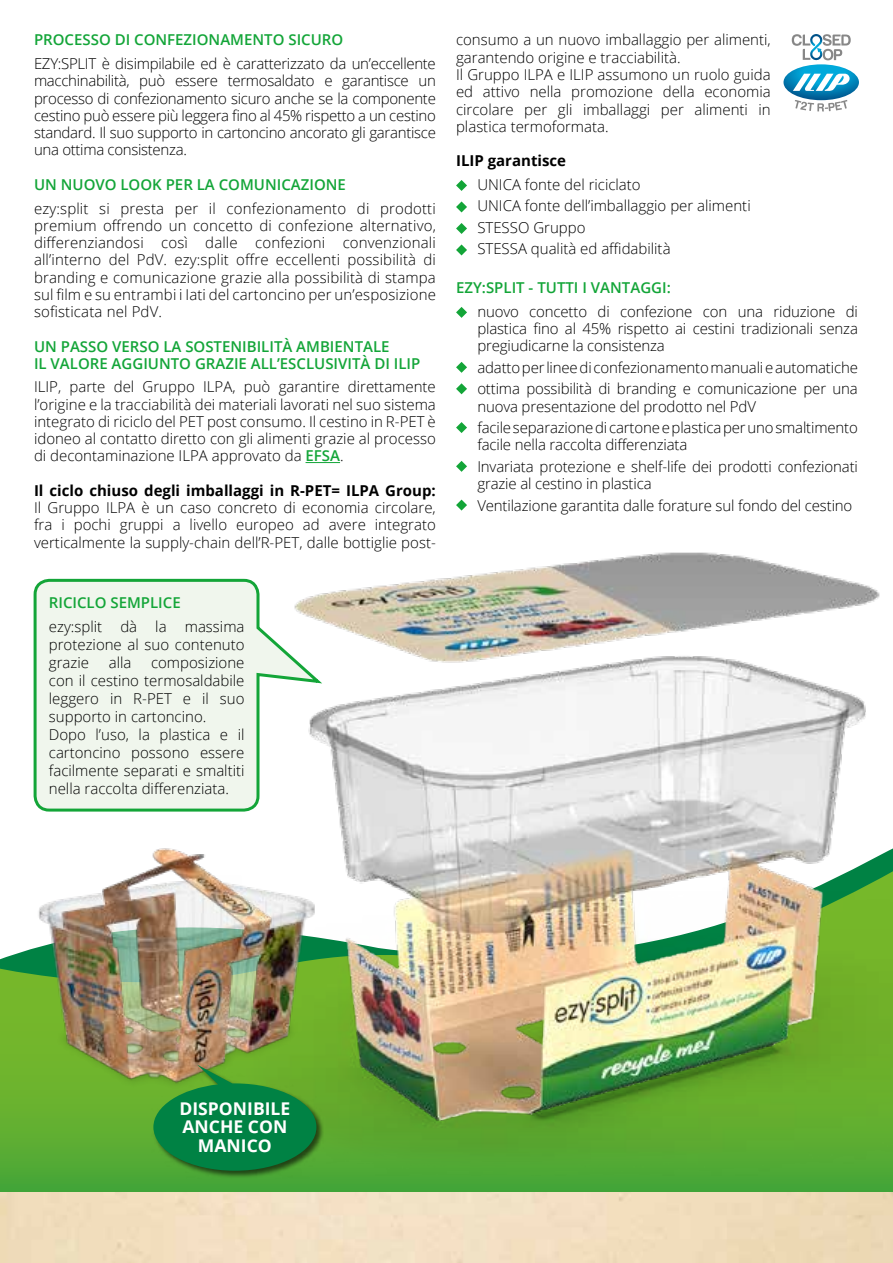
<style>
.page{position:relative;width:893px;height:1263px;background:#fff}
.page>*{position:absolute;margin:0;border:0;box-sizing:border-box;transform-origin:0 0}
.t1{font:700 17.55px/18.8px "Open Sans";color:#fff;text-align:center}
.t2{font:300 15px/17.2px "Open Sans";color:#000}
.t3{font:600 15px/17.2px "Open Sans";color:#13a538}
.t4{font:700 15px "Open Sans";color:#000}
.s1{font-weight:600;color:#13a538}
</style>
<div class="page">
<svg style="left:0;top:948px;width:893px;height:245px;background:#59ac39"></svg>
<img style="left:195px;top:848px;width:698px;height:331px">
<img style="left:280px;top:552px;width:599px;height:627px">
<img style="left:34px;top:843px;width:283px;height:258px">
<svg style="left:456px;top:180px;width:11px;height:11px"></svg>
<svg style="left:456px;top:201px;width:11px;height:11px"></svg>
<svg style="left:456px;top:223px;width:11px;height:11px"></svg>
<svg style="left:456px;top:244px;width:11px;height:11px"></svg>
<svg style="left:456px;top:307px;width:11px;height:11px"></svg>
<svg style="left:456px;top:362px;width:11px;height:11px"></svg>
<svg style="left:456px;top:383px;width:11px;height:11px"></svg>
<svg style="left:456px;top:422px;width:11px;height:11px"></svg>
<svg style="left:456px;top:461px;width:11px;height:11px"></svg>
<svg style="left:456px;top:500px;width:11px;height:11px"></svg>
<hr style="left:306px;top:462px;width:34px;height:1px;background:#13a538">
<svg style="left:33px;top:577px;width:294px;height:236px"></svg>
<svg style="left:783px;top:34px;width:76px;height:77px"></svg>
<div style="left:152px;top:1063px;width:172px;height:115px;background:#000;opacity:.6"></div>
<svg style="left:153px;top:1064px;width:163px;height:107px;background:#248c3d"></svg>
<p class="t3" style="left:34px;top:31px;width:311px">PROCESSO DI CONFEZIONAMENTO SICURO</p>
<p class="t2" style="left:34px;top:55px;width:403px;text-align:justify">EZY:SPLIT è disimpilabile ed è caratterizzato da un’eccellente macchinabilità, può essere termosaldato e garantisce un processo di confezionamento sicuro anche se la componente cestino può essere più leggera fino al 45% rispetto a un cestino standard. Il suo supporto in cartoncino ancorato gli garantisce una ottima consistenza.</p>
<p class="t3" style="left:34px;top:175px;width:313px">UN NUOVO LOOK PER LA COMUNICAZIONE</p>
<p class="t2" style="left:34px;top:199px;width:403px;text-align:justify">ezy:split si presta per il confezionamento di prodotti premium offrendo un concetto di confezione alternativo, differenziandosi così dalle confezioni convenzionali all’interno del PdV. ezy:split offre eccellenti possibilità di branding e comunicazione grazie alla possibilità di stampa sul film e su entrambi i Iati del cartoncino per un’esposizione sofisticata nel PdV.</p>
<p class="t3" style="left:34px;top:337px;width:388px">UN PASSO VERSO LA SOSTENIBILITÀ AMBIENTALE<br>IL VALORE AGGIUNTO GRAZIE ALL’ESCLUSIVITÀ DI ILIP</p>
<p class="t2" style="left:34px;top:378px;width:403px;text-align:justify">ILIP, parte del Gruppo ILPA, può garantire direttamente l’origine e la tracciabilità dei materiali lavorati nel suo sistema integrato di riciclo del PET post consumo. Il cestino in R-PET è idoneo al contatto diretto con gli alimenti grazie al processo di decontaminazione ILPA approvato da <span class="s1">EFSA</span>.</p>
<p class="t4" style="left:34px;top:480px;width:403px">Il ciclo chiuso degli imballaggi in R-PET= ILPA Group:</p>
<p class="t2" style="left:34px;top:499px;width:403px;text-align:justify">Il Gruppo ILPA è un caso concreto di economia circolare, fra i pochi gruppi a livello europeo ad avere integrato verticalmente la supply-chain dell’R-PET, dalle bottiglie post-</p>
<p class="t3" style="left:49px;top:593px;width:133px">RICICLO SEMPLICE</p>
<p class="t2" style="left:49px;top:617px;width:197px;line-height:18px;text-align:justify">ezy:split dà la massima protezione al suo contenuto grazie</p>
<p class="t2" style="left:109px;top:654px;width:24px">alla</p>
<p class="t2" style="left:49px;top:653px;width:197px;line-height:18px;text-indent:102px">composizione con il cestino termosaldabile leggero in R-PET e il suo supporto in cartoncino.<br>Dopo l’uso, la plastica e il cartoncino possono essere facilmente separati e smaltiti nella raccolta differenziata.</p>
<p class="t2" style="left:456px;top:31px;width:316px">consumo a un nuovo imballaggio per alimenti, garantendo origine e tracciabilità.<br>Il Gruppo ILPA e ILIP assumono un ruolo guida ed attivo nella promozione della economia circolare per gli imballaggi per alimenti in plastica termoformata.</p>
<p class="t4" style="left:456px;top:150px;width:112px">ILIP garantisce</p>
<p class="t2" style="left:477px;top:173px;width:275px;line-height:21.5px">UNICA fonte del riciclato<br>UNICA fonte dell’imballaggio per alimenti<br>STESSO Gruppo<br>STESSA qualità ed affidabilità</p>
<p class="t3" style="left:456px;top:279px;width:216px">EZY:SPLIT - TUTTI I VANTAGGI:</p>
<p class="t2" style="left:477px;top:302px;width:382px;text-align:justify">nuovo concetto di confezione con una riduzione di plastica fino al 45% rispetto ai cestini tradizionali senza pregiudicarne la consistenza</p>
<p class="t2" style="left:477px;top:356px;width:382px;line-height:21.5px">adatto per linee di confezionamento manuali e automatiche ottima possibilità di branding e comunicazione per una</p>
<p class="t2" style="left:477px;top:395px;width:382px;line-height:21.5px">nuova presentazione del prodotto nel PdV<br>facile separazione di cartone e plastica per uno smaltimento</p>
<p class="t2" style="left:477px;top:434px;width:382px;line-height:21.5px">facile nella raccolta differenziata<br>Invariata protezione e shelf-life dei prodotti confezionati</p>
<p class="t2" style="left:477px;top:472px;width:377px;line-height:21.5px">grazie al cestino in plastica<br>Ventilazione garantita dalle forature sul fondo del cestino</p>
<p class="t1" style="left:179px;top:1098px;width:112px">DISPONIBILE<br>ANCHE CON<br>MANICO</p>
</div>
